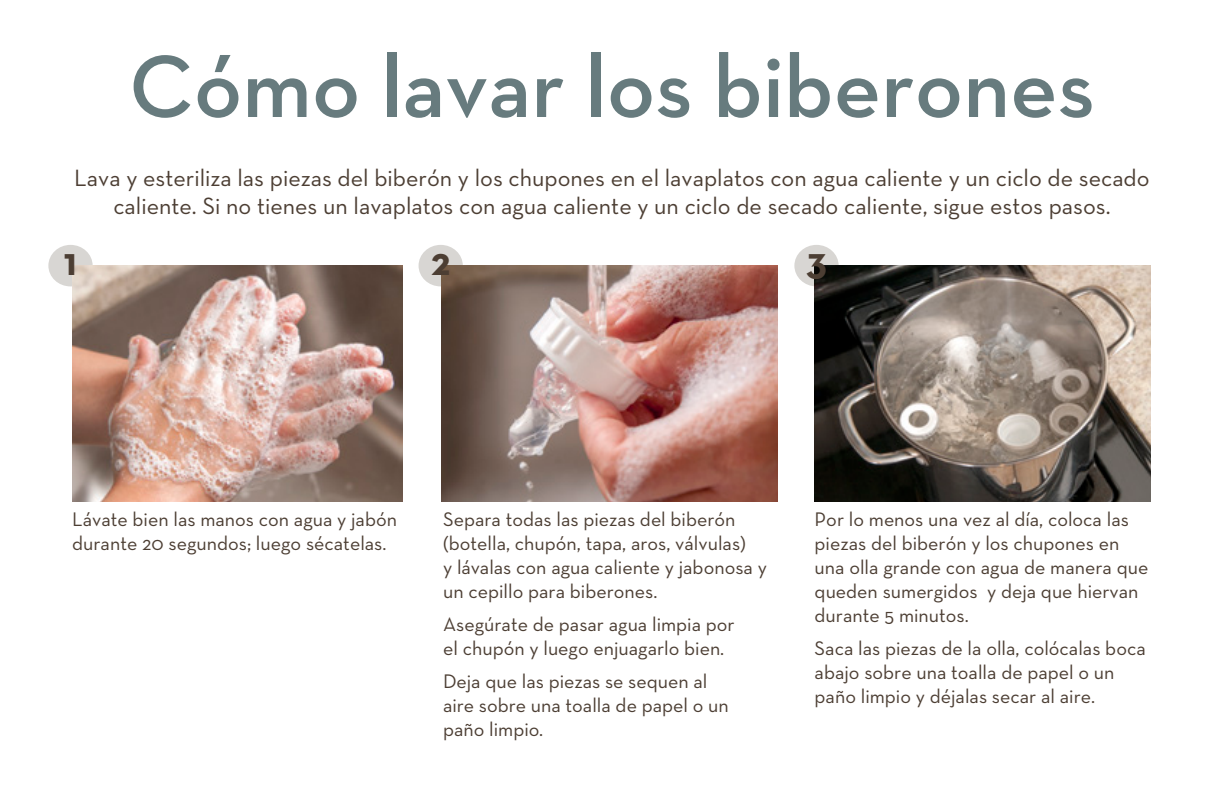
<style>
.page{position:relative;width:1224px;height:792px;background:#fff}
.page>*{position:absolute;margin:0;border:0;box-sizing:border-box;transform-origin:0 0}
.t1{font:600 90px "Neutraface Text";color:#677b7e}
.t2{font:700 40px "Neutraface Text";color:#4c3e33}
.t3{font:24px/28px "Neutraface Text";color:#4c3e33;text-align:center}
.t4{font:20px/24px "Neutraface Text";color:#4c3e33}
</style>
<div class="page">
<div style="left:48px;top:245px;width:45px;height:41px;background:#d8d6d3;border-radius:50%"></div>
<div style="left:419px;top:245px;width:44px;height:41px;background:#d8d6d3;border-radius:50%"></div>
<div style="left:794px;top:245px;width:45px;height:41px;background:#d8d6d3;border-radius:50%"></div>
<img style="left:73px;top:266px;width:329px;height:235px">
<img style="left:442px;top:266px;width:335px;height:235px">
<img style="left:815px;top:266px;width:335px;height:235px">
<h1 class="t1" style="left:129px;top:30px;width:967px">Cómo lavar los biberones</h1>
<h2 class="t3" style="left:74px;top:163px;width:1077px">Lava y esteriliza las piezas del biberón y los chupones en el lavaplatos con agua caliente y un ciclo de secado caliente. Si no tienes un lavaplatos con agua caliente y un ciclo de secado caliente, sigue estos pasos.</h2>
<h2 class="t2" style="left:64px;top:236px;width:15px">1</h2>
<h2 class="t2" style="left:431px;top:236px;width:21px">2</h2>
<h2 class="t2" style="left:806px;top:236px;width:22px">3</h2>
<p class="t4" style="left:72px;top:507px;width:326px">Lávate bien las manos con agua y jabón durante 20 segundos; luego sécatelas.</p>
<p class="t4" style="left:443px;top:507px;width:325px">Separa todas las piezas del biberón (botella, chupón, tapa, aros, válvulas)<br>y lávalas con agua caliente y jabonosa y un cepillo para biberones.</p>
<p class="t4" style="left:443px;top:612px;width:293px">Asegúrate de pasar agua limpia por el chupón y luego enjuagarlo bien.</p>
<p class="t4" style="left:443px;top:669px;width:287px">Deja que las piezas se sequen al aire sobre una toalla de papel o un paño limpio.</p>
<p class="t4" style="left:815px;top:507px;width:335px">Por lo menos una vez al día, coloca las piezas del biberón y los chupones en una olla grande con agua de manera que queden sumergidos y deja que hiervan durante 5 minutos.</p>
<p class="t4" style="left:815px;top:636px;width:333px">Saca las piezas de la olla, colócalas boca abajo sobre una toalla de papel o un paño limpio y déjalas secar al aire.</p>
</div>
